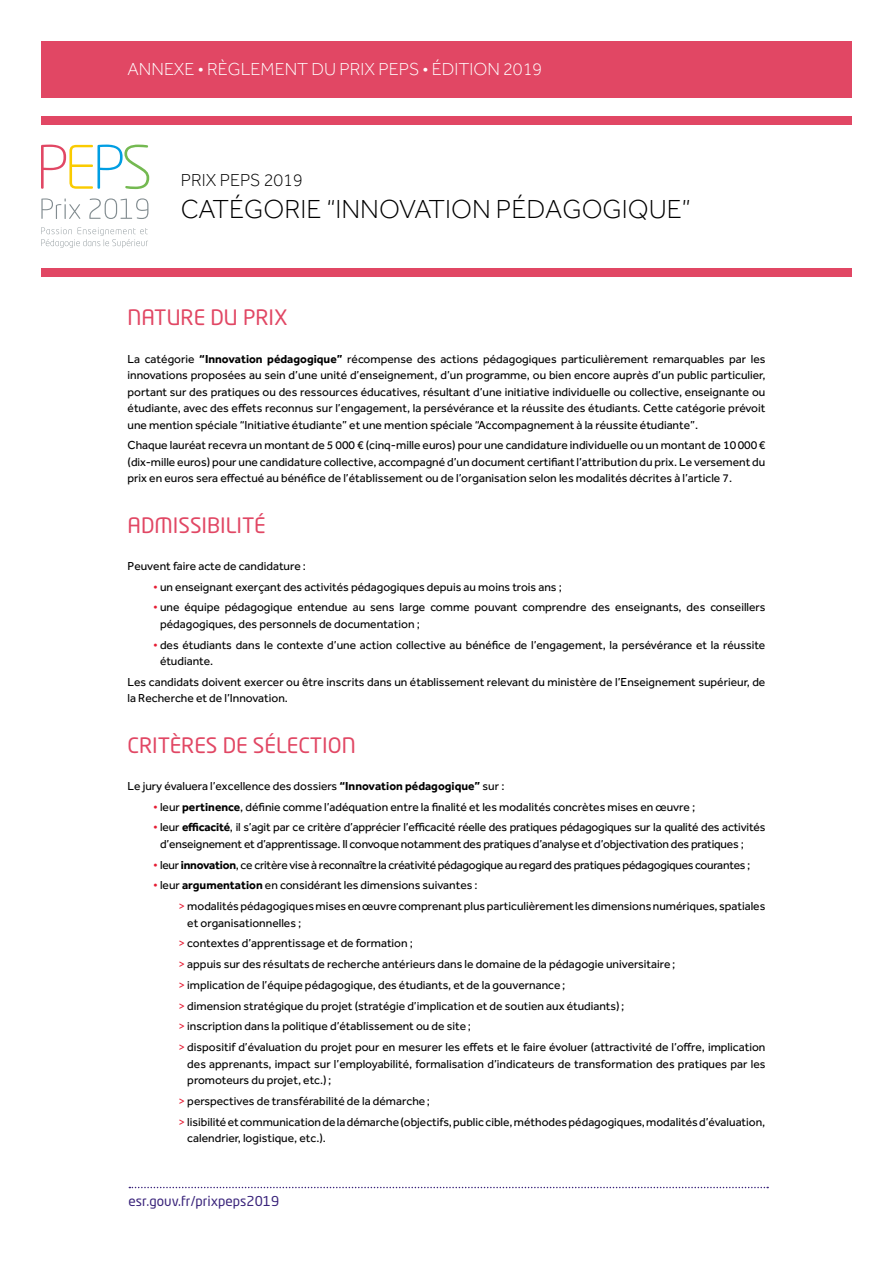
<style>
.page{position:relative;width:893px;height:1263px;background:#fff}
.page>*{position:absolute;margin:0;border:0;box-sizing:border-box;transform-origin:0 0}
.t1{font:300 27px "Effra";color:#000}
.t2{font:21px "Neo Tech Std";color:#e14764}
.t3{font:300 18px "Effra";color:#fff}
.t4{font:300 18px "Effra";color:#000}
.t5{font:13.5px "Neo Tech Std";color:#3a247b}
.t6{font:12px/16.5px "Effra";color:#000}
.t7{font:12px "Effra";letter-spacing:-.02em;color:#000}
.s1{font-weight:700}
.s2{color:#e61d34}
</style>
<div class="page">
<svg style="left:129px;top:1187px;width:639px;height:1px"></svg>
<div style="left:41px;top:41px;width:811px;height:57px;background:#e14764"></div>
<div style="left:41px;top:116px;width:811px;height:9px;background:#e14764"></div>
<div style="left:41px;top:268px;width:811px;height:9px;background:#e14764"></div>
<svg style="left:41px;top:227px;width:107px;height:21px"></svg>
<svg style="left:41px;top:145px;width:108px;height:44px"></svg>
<svg style="left:41px;top:198px;width:39px;height:21px"></svg>
<svg style="left:89px;top:198px;width:59px;height:21px"></svg>
<h3 class="t3" style="left:128px;top:59px;width:416px">ANNEXE • RÈGLEMENT DU PRIX PEPS • ÉDITION 2019</h3>
<h3 class="t4" style="left:181px;top:170px;width:124px">PRIX PEPS 2019</h3>
<h1 class="t1" style="left:181px;top:194px;width:511px">CATÉGORIE “INNOVATION PÉDAGOGIQUE”</h1>
<h2 class="t2" style="left:128px;top:305px;width:162px">NATURE DU PRIX</h2>
<p class="t6" style="left:128px;top:350px;width:639px;text-align:justify">La catégorie <span class="s1">“Innovation pédagogique”</span> récompense des actions pédagogiques particulièrement remarquables par les innovations proposées au sein d’une unité d’enseignement, d’un programme, ou bien encore auprès d’un public particulier, portant sur des pratiques ou des ressources éducatives, résultant d’une initiative individuelle ou collective, enseignante ou étudiante, avec des effets reconnus sur l’engagement, la persévérance et la réussite des étudiants. Cette catégorie prévoit une mention spéciale “Initiative étudiante” et une mention spéciale “Accompagnement à la réussite étudiante”.</p>
<p class="t6" style="left:128px;top:437px;width:639px;text-align:justify">Chaque lauréat recevra un montant de 5 000 € (cinq-mille euros) pour une candidature individuelle ou un montant de 10000€ (dix-mille euros) pour une candidature collective, accompagné d’un document certifiant l’attribution du prix. Le versement du prix en euros sera effectué au bénéfice de l’établissement ou de l’organisation selon les modalités décrites à l’article 7.</p>
<h2 class="t2" style="left:128px;top:512px;width:140px">ADMISSIBILITÉ</h2>
<p class="t6" style="left:128px;top:557px;width:180px">Peuvent faire acte de candidature :</p>
<p class="t6" style="left:153px;top:578px;width:410px"><span class="s2">•</span> un enseignant exerçant des activités pédagogiques depuis au moins trois ans ;</p>
<p class="t6" style="left:160px;top:599px;width:607px;text-indent:-7px"><span class="s2">•</span> une équipe pédagogique entendue au sens large comme pouvant comprendre des enseignants, des conseillers pédagogiques, des personnels de documentation ;</p>
<p class="t6" style="left:160px;top:636px;width:607px;text-indent:-7px"><span class="s2">•</span> des étudiants dans le contexte d’une action collective au bénéfice de l’engagement, la persévérance et la réussite étudiante.</p>
<p class="t6" style="left:128px;top:673px;width:639px">Les candidats doivent exercer ou être inscrits dans un établissement relevant du ministère de l’Enseignement supérieur, de la Recherche et de l’Innovation.</p>
<h2 class="t2" style="left:128px;top:732px;width:230px">CRITÈRES DE SÉLECTION</h2>
<p class="t6" style="left:128px;top:777px;width:378px">Le jury évaluera l’excellence des dossiers <span class="s1">“Innovation pédagogique”</span> sur :</p>
<p class="t6" style="left:153px;top:798px;width:544px"><span class="s2">•</span> leur <span class="s1">pertinence</span>, définie comme l’adéquation entre la finalité et les modalités concrètes mises en œuvre ;</p>
<p class="t6" style="left:160px;top:819px;width:607px;text-indent:-7px"><span class="s2">•</span> leur <span class="s1">efficacité</span>, il s’agit par ce critère d’apprécier l’efficacité réelle des pratiques pédagogiques sur la qualité des activités d’enseignement et d’apprentissage. Il convoque notamment des pratiques d’analyse et d’objectivation des pratiques ;</p>
<p class="t7" style="left:153px;top:858px;width:599px"><span class="s2">•</span> leur <span class="s1">innovation</span>, ce critère vise à reconnaître la créativité pédagogique au regard des pratiques pédagogiques courantes ;</p>
<p class="t6" style="left:179px;top:875px;width:588px;line-height:20.7px;text-indent:-26px"><span class="s2">•</span> leur <span class="s1">argumentation</span> en considérant les dimensions suivantes :<br><span class="s2">&gt;</span> modalités pédagogiques mises en œuvre comprenant plus particulièrement les dimensions numériques, spatiales</p>
<p class="t6" style="left:179px;top:912px;width:588px;line-height:20.7px;text-indent:9px">et organisationnelles ;<br><span class="s2">&gt;</span> contextes d’apprentissage et de formation ;<br><span class="s2">&gt;</span> appuis sur des résultats de recherche antérieurs dans le domaine de la pédagogie universitaire;<br><span class="s2">&gt;</span> implication de l’équipe pédagogique, des étudiants, et de la gouvernance;<br><span class="s2">&gt;</span> dimension stratégique du projet (stratégie d’implication et de soutien aux étudiants);<br><span class="s2">&gt;</span> inscription dans la politique d’établissement ou de site;<br><span class="s2">&gt;</span> dispositif d’évaluation du projet pour en mesurer les effets et le faire évoluer (attractivité de l’offre, implication</p>
<p class="t6" style="left:187px;top:1055px;width:580px">des apprenants, impact sur l’employabilité, formalisation d’indicateurs de transformation des pratiques par les promoteurs du projet, etc.);</p>
<p class="t6" style="left:179px;top:1090px;width:588px;line-height:20.7px"><span class="s2">&gt;</span> perspectives de transférabilité de la démarche;<br><span class="s2">&gt;</span> lisibilité et communication de la démarche (objectifs, public cible, méthodes pédagogiques, modalités d’évaluation,</p>
<p class="t6" style="left:187px;top:1130px;width:140px">calendrier, logistique, etc.).</p>
<p class="t5" style="left:129px;top:1192px;width:152px">esr.gouv.fr/prixpeps2019</p>
</div>
